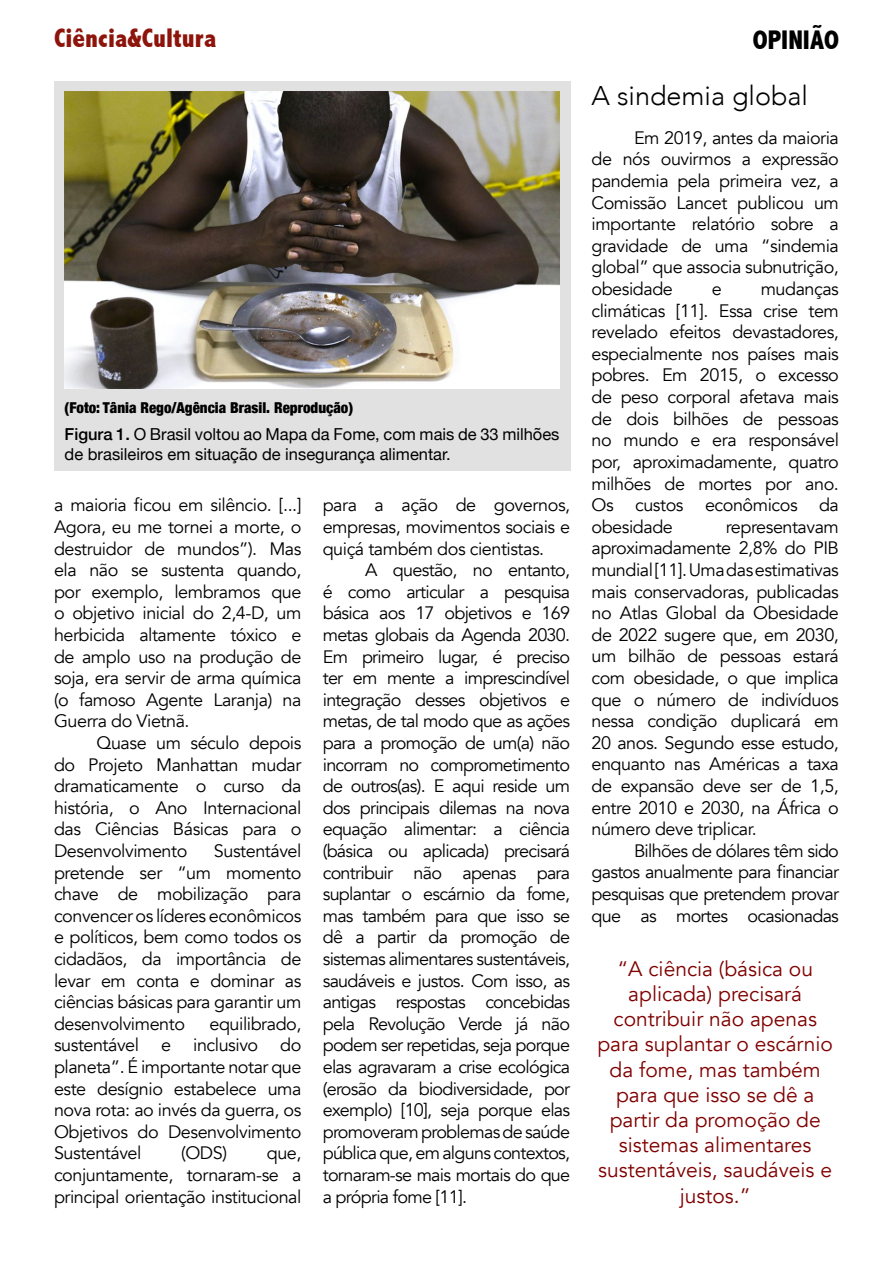
<style>
.page{position:relative;width:893px;height:1263px;background:#fff}
.page>*{position:absolute;margin:0;border:0;box-sizing:border-box;transform-origin:0 0}
.t1{font:800 condensed 27px "Abadi";color:#8d140b}
.t2{font:300 27px "Avenir";color:#000}
.t3{font:800 condensed 27px "Abadi";color:#000}
.t4{font:21px/25.2px "Avenir";color:#800000;text-align:center}
.t5{font:18px/21.6px "Avenir";letter-spacing:-.025em;color:#000;text-align:justify}
.t6{font:16.5px/19.8px "Helvetica Neue";color:#000}
.t7{font:900 condensed 15px "Helvetica Neue";color:#000}
.s1{font-weight:500}
</style>
<div class="page">
<div style="left:54px;top:81px;width:516px;height:389px;background:#e1e1e1"></div>
<img style="left:65px;top:91px;width:495px;height:297px">
<h1 class="t1" style="left:54px;top:22px;width:164px">Ciência&amp;Cultura</h1>
<h1 class="t3" style="left:753px;top:25px;width:88px">OPINIÃO</h1>
<p class="t7" style="left:65px;top:395px;width:290px">(Foto: Tânia Rego/Agência Brasil. Reprodução)</p>
<p class="t6" style="left:65px;top:425px;width:496px"><span class="s1">Figura 1.</span> O Brasil voltou ao Mapa da Fome, com mais de 33 milhões de brasileiros em situação de insegurança alimentar.</p>
<p class="t5" style="left:54px;top:495px;width:249px">a maioria ficou em silêncio. [...] Agora, eu me tornei a morte, o destruidor de mundos”). Mas ela não se sustenta quando, por exemplo, lembramos que o objetivo inicial do 2,4-D, um herbicida altamente tóxico e de amplo uso na produção de soja, era servir de arma química (o famoso Agente Laranja) na Guerra do Vietnã.</p>
<p class="t5" style="left:54px;top:732px;width:249px;text-indent:43px">Quase um século depois do Projeto Manhattan mudar dramaticamente o curso da história, o Ano Internacional das Ciências Básicas para o Desenvolvimento</p>
<p class="t5" style="left:54px;top:840px;width:249px;text-indent:160px">Sustentável pretende ser “um momento chave de mobilização para convencer os líderes econômicos e políticos, bem como todos os cidadãos, da importância de levar em conta e dominar as ciências básicas para garantir um desenvolvimento</p>
<p class="t5" style="left:54px;top:1013px;width:249px;text-indent:155px">equilibrado, sustentável e inclusivo do planeta”. É importante notar que este desígnio estabelece uma nova rota: ao invés da guerra, os Objetivos do Desenvolvimento Sustentável</p>
<p class="t5" style="left:181px;top:1143px;width:47px">(ODS)</p>
<p class="t5" style="left:54px;top:1143px;width:249px;text-indent:213px">que, conjuntamente, tornaram-se a principal orientação institucional</p>
<p class="t5" style="left:323px;top:495px;width:249px">para a ação de governos, empresas, movimentos sociais e quiçá também dos cientistas.</p>
<p class="t5" style="left:323px;top:559px;width:249px;text-indent:43px">A questão, no entanto, é como articular a pesquisa básica aos 17 objetivos e 169 metas globais da Agenda 2030.<br>Em primeiro lugar, é preciso ter em mente a imprescindível integração desses objetivos e metas, de tal modo que as ações para a promoção de um(a) não incorram no comprometimento de outros(as). E aqui reside um dos principais dilemas na nova equação alimentar: a ciência (básica ou aplicada) precisará contribuir não apenas para suplantar o escárnio da fome, mas também para que isso se dê a partir da promoção de sistemas alimentares sustentáveis, saudáveis e justos. Com isso, as antigas respostas concebidas pela Revolução Verde já não podem ser repetidas, seja porque elas agravaram a crise ecológica (erosão da biodiversidade, por exemplo) [10], seja porque elas promoveram problemas de saúde pública que, em alguns contextos, tornaram-se mais mortais do que a própria fome [11].</p>
<h1 class="t2" style="left:591px;top:80px;width:218px">A sindemia global</h1>
<p class="t5" style="left:591px;top:127px;width:249px;text-indent:43px">Em 2019, antes da maioria de nós ouvirmos a expressão pandemia pela primeira vez, a Comissão Lancet publicou um importante relatório sobre a gravidade de uma “sindemia global” que associa subnutrição, obesidade</p>
<p class="t5" style="left:591px;top:278px;width:249px;text-indent:169px">mudanças climáticas [11]. Essa crise tem revelado efeitos devastadores, especialmente nos países mais pobres. Em 2015, o excesso de peso corporal afetava mais de dois bilhões de pessoas no mundo e era responsável por, aproximadamente, quatro milhões de mortes por ano.<br>Os custos econômicos da obesidade</p>
<p class="t5" style="left:712px;top:278px;width:12px">e</p>
<p class="t5" style="left:591px;top:516px;width:249px;text-indent:134px">representavam aproximadamente 2,8% do PIB mundial [11]. Uma das estimativas mais conservadoras, publicadas no Atlas Global da Obesidade de 2022 sugere que, em 2030, um bilhão de pessoas estará com obesidade, o que implica que o número de indivíduos nessa condição duplicará em 20 anos. Segundo esse estudo, enquanto nas Américas a taxa de expansão deve ser de 1,5, entre 2010 e 2030, na África o número deve triplicar.</p>
<p class="t5" style="left:591px;top:840px;width:249px;text-indent:43px">Bilhões de dólares têm sido gastos anualmente para financiar pesquisas que pretendem provar que as mortes ocasionadas</p>
<p class="t4" style="left:597px;top:956px;width:237px">“A ciência (básica ou aplicada) precisará contribuir não apenas para suplantar o escárnio da fome, mas também para que isso se dê a partir da promoção de sistemas alimentares sustentáveis, saudáveis e justos.”</p>
</div>
